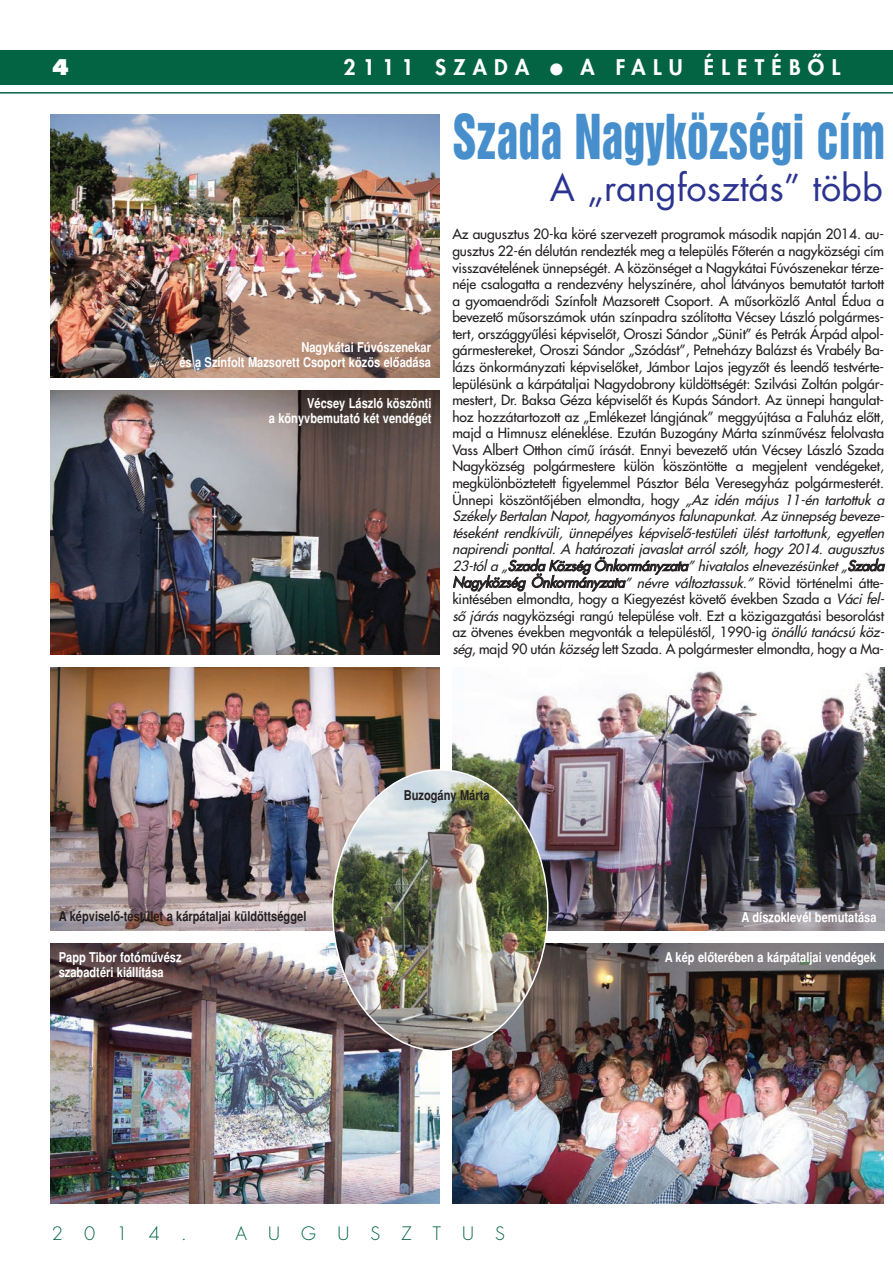
<style>
.page{position:relative;width:893px;height:1262px;background:#fff}
.page>*{position:absolute;margin:0;border:0;box-sizing:border-box;transform-origin:0 0}
.t1{font:56.55px "H Helvetica Inserat";letter-spacing:.005em;color:#468fcc;scale:.77 1}
.t2{font:36px "Futura AH Book";color:#2c3491}
.t3{font:800 21px "H Futura";letter-spacing:.345em;color:#fff}
.t4{font:700 21px "H Futura Extra";color:#fff}
.t5{font:300 18px "H Futura";letter-spacing:1.18em;color:#026442}
.t6{font:13.8px/16.6px "Futura AH";letter-spacing:-.005em;color:#231f20}
.t7{font:700 13.5px/15px "H Helvetica Narrow";color:#fff;text-align:right}
.t8{font:700 13.5px "H Helvetica Narrow";color:#231f20}
.s1{font-style:italic}
</style>
<div class="page">
<div style="left:0;top:50px;width:892px;height:34px;background:#026442"></div>
<hr style="left:0;top:92px;width:892px;height:2px;background:#026442">
<img style="left:452px;top:943px;width:431px;height:260px">
<img style="left:452px;top:667px;width:432px;height:263px">
<img style="left:50px;top:114px;width:389px;height:264px">
<img style="left:50px;top:390px;width:389px;height:264px">
<img style="left:50px;top:667px;width:389px;height:263px">
<img style="left:50px;top:943px;width:389px;height:260px">
<img style="left:332px;top:769px;width:216px;height:282px">
<h3 class="t4" style="left:52px;top:58px;width:19px">4</h3>
<h3 class="t3" style="left:343px;top:57px;width:187px">2111 SZADA</h3>
<h3 class="t3" style="left:580px;top:57px;width:261px">A FALU ÉLETÉBÔL</h3>
<p class="t7" style="left:179px;top:340px;width:253px">Nagykátai Fúvószenekar<br>és a Színfolt Mazsorett Csoport közös elôadása</p>
<p class="t7" style="left:269px;top:396px;width:164px">Vécsey László köszönti<br>a könyvbemutató két vendégét</p>
<h1 class="t1" style="left:452px;top:113px;width:563px">Szada Nagyközségi cím</h1>
<h2 class="t2" style="left:550px;top:171px;width:334px">A „rangfosztás” több</h2>
<p class="t6" style="left:452px;top:227px;width:436px">Az augusztus 20-ka köré szervezett programok második napján 2014. au&shy;gusztus 22-én délután rendezték meg a település Fôterén a nagyközségi cím visszavételének ünnepségét. A közönséget a Nagykátai Fúvószenekar térze&shy;néje csalogatta a rendezvény helyszínére, ahol látványos bemutatót tartott a gyomaendrôdi Színfolt Mazsorett Csoport. A mûsorközlô Antal Édua a bevezetô mûsorszámok után színpadra szólította Vécsey László polgármes&shy;tert, országgyûlési képviselôt, Oroszi Sándor „Sünit” és Petrák Árpád alpol&shy;gármestereket, Oroszi Sándor „Szódást”, Petneházy Balázst és Vrabély Ba&shy;lázs önkormányzati képviselôket, Jámbor Lajos jegyzôt és leendô testvérte&shy;lepülésünk a kárpátaljai Nagydobrony küldöttségét: Szilvási Zoltán polgár&shy;mestert, Dr. Baksa Géza képviselôt és Kupás Sándort. Az ünnepi hangulat&shy;hoz hozzátartozott az „Emlékezet lángjának” meggyújtása a Faluház elôtt, majd a Himnusz eléneklése. Ezután Buzogány Márta színmûvész felolvasta Vass Albert Otthon címû írását. Ennyi bevezetô után Vécsey László Szada Nagyközség polgármestere külön köszöntötte a megjelent vendégeket, megkülönböztetett figyelemmel Pásztor Béla Veresegyház polgármesterét.<br>Ünnepi köszöntôjében elmondta, hogy <span class="s1">„Az idén május 11-én tartottuk a Székely Bertalan Napot,hagyományosfalunapunkat.Az ünnepség beveze&shy;téseként rendkívüli, ünnepélyes képviselô-testületi ülést tartottunk, egyetlen napirendi ponttal. A határozati javaslat arról szólt, hogy 2014. augusztus 23-tóla „Szada Község Önkormányzata”hivataloselnevezésünket„Szada Nagyközség Önkormányzata” névre változtassuk.”</span> R ö v i d t ö r t é n e l m i á t t e - kintésében elmondta, hogy a Kiegyezést követô években Szada a <span class="s1">Váci fel&shy;sô járás</span>nagyközségi rangú települése volt. Ezt a közigazgatási besorolást az ötvenes években megvonták a településtôl, 1990-ig <span class="s1">önállú tanácsú köz&shy;ség</span>, majd 90 után <span class="s1">község</span>lett Szada. A polgármester elmondta, hogy a Ma-</p>
<p class="t8" style="left:59px;top:911px;width:249px">A képviselô-testület a kárpátaljai küldöttséggel</p>
<p class="t7" style="left:59px;top:950px;width:124px;text-align:left">Papp Tibor fotómûvész szabadtéri kiállítása</p>
<p class="t8" style="left:404px;top:789px;width:87px">Buzogány Márta</p>
<h3 class="t5" style="left:52px;top:1224px;width:137px">2014.</h3>
<h3 class="t5" style="left:235px;top:1224px;width:271px">AUGUSZTUS</h3>
<p class="t7" style="left:741px;top:911px;width:136px">A díszoklevél bemutatása</p>
<p class="t7" style="left:664px;top:950px;width:213px">A kép elôterében a kárpátaljai vendégek</p>
</div>
